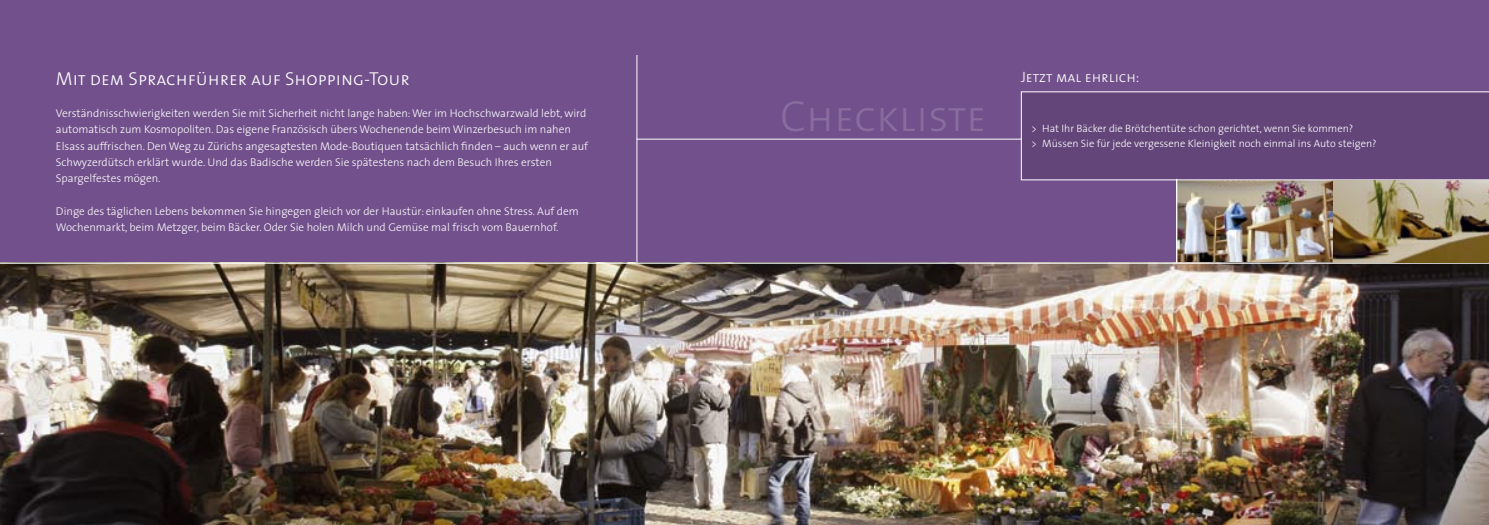
<style>
.page{position:relative;width:1489px;height:525px;background:#fff}
.page>*{position:absolute;margin:0;border:0;box-sizing:border-box;transform-origin:0 0}
.t1{font:43.75px "The Sans Light Caps";color:#896d9e}
.t2{font:18.75px "The Sans Light Caps";color:#fff}
.t3{font:15px "The Sans Light Caps";color:#fff}
.t4{font:300 11.25px/16.2px "The Sans";color:#fff}
.t5{font:300 10.62px "The Sans";color:#fff}
</style>
<div class="page">
<div style="left:0;top:0;width:1488px;height:524px;background:#72508b"></div>
<img style="left:1177px;top:180px;width:311px;height:82px">
<img style="left:0;top:263px;width:1488px;height:261px">
<hr style="left:636px;top:139px;width:385px;height:1px;background:#fff">
<hr style="left:636px;top:55px;width:1px;height:207px;background:#fff">
<div style="left:1020px;top:91px;width:468px;height:89px;background:#634579"></div>
<hr style="left:0;top:262px;width:1488px;height:1px;background:#fff">
<hr style="left:1176px;top:179px;width:1px;height:84px;background:#fff">
<p class="t2" style="left:56px;top:63px;width:355px">Mit dem Sprachführer auf Shopping-Tour</p>
<p class="t4" style="left:56px;top:105px;width:533px">Verständnisschwierigkeiten werden Sie mit Sicherheit nicht lange haben: Wer im Hochschwarzwald lebt, wird automatisch zum Kosmopoliten. Das eigene Französisch übers Wochenende beim Winzerbesuch im nahen Elsass auffrischen. Den Weg zu Zürichs angesagtesten Mode-Boutiquen tatsächlich finden – auch wenn er auf Schwyzerdütsch erklärt wurde. Und das Badische werden Sie spätestens nach dem Besuch Ihres ersten Spargelfestes mögen.</p>
<p class="t4" style="left:56px;top:202px;width:524px">Dinge des täglichen Lebens bekommen Sie hingegen gleich vor der Haustür: einkaufen ohne Stress. Auf dem<br>Wochenmarkt, beim Metzger, beim Bäcker. Oder Sie holen Milch und Gemüse mal frisch vom Bauernhof.</p>
<p class="t1" style="left:780px;top:79px;width:208px">Checkliste</p>
<p class="t3" style="left:1020px;top:64px;width:120px">Jetzt mal ehrlich:</p>
<p class="t5" style="left:1031px;top:119px;width:323px">&gt; Hat Ihr Bäcker die Brötchentüte schon gerichtet, wenn Sie kommen?</p>
<p class="t5" style="left:1031px;top:134px;width:346px">&gt; Müssen Sie für jede vergessene Kleinigkeit noch einmal ins Auto steigen?</p>
</div>
